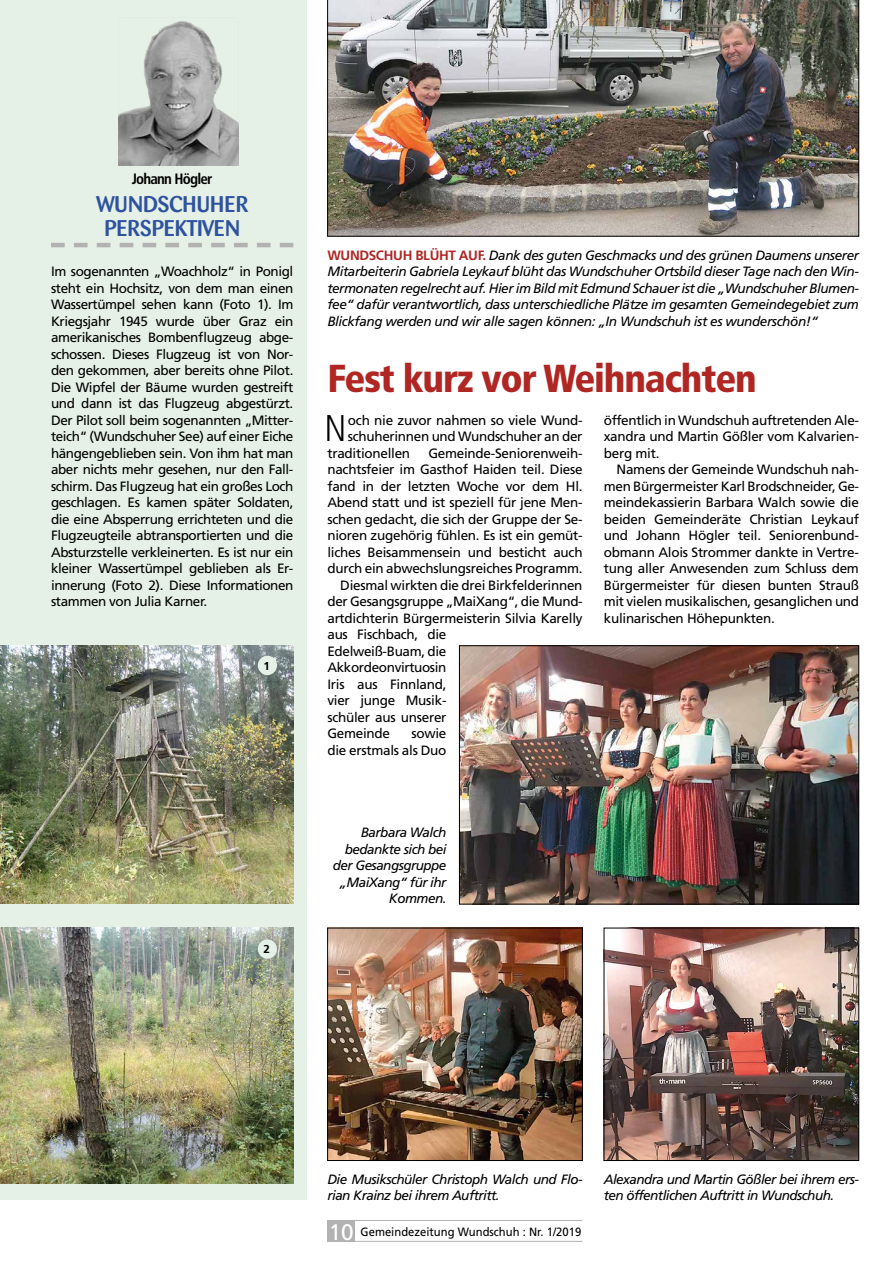
<style>
.page{position:relative;width:893px;height:1263px;background:#fff}
.page>*{position:absolute;margin:0;border:0;box-sizing:border-box;transform-origin:0 0}
.t1{font:900 condensed 39px "Frutiger LT Std";letter-spacing:-.03em;color:#af2623}
.t2{font:300 condensed 37.2px "Frutiger LT Std";color:#000}
.t3{font:500 22.5px/24px "Barmeno";letter-spacing:-.01em;color:#2f52a0;text-align:center}
.t4{font:700 condensed 15px "Frutiger LT Std";letter-spacing:-.05em;color:#000}
.t5{font:13.5px/16.5px "Frutiger LT Std";letter-spacing:-.02em;color:#000;text-align:justify}
.t6{font:italic 13.5px/16.5px "Frutiger LT Std";letter-spacing:-.04em;color:#000}
.t7{font:12px "Frutiger LT Std";color:#000;scale:.94 1}
.t8{font:700 11.4px "Frutiger LT Std";color:#000}
.s1{font-weight:700;font-style:normal;color:#af2623}
.s2{font-size:22.5px;color:#fff}
</style>
<div class="page">
<div style="left:327px;top:1220px;width:28px;height:22px;background:#b3b2b2"></div>
<hr style="left:327px;top:1220px;width:256px;height:1px;background:#b3b2b2">
<hr style="left:327px;top:1241px;width:256px;height:1px;background:#b3b2b2">
<div style="left:0;top:0;width:306px;height:1199px;background:#e5f1e6"></div>
<svg style="left:51px;top:243px;width:242px;height:4px"></svg>
<img style="left:119px;top:21px;width:119px;height:145px">
<img style="left:0;top:645px;width:293px;height:258px">
<img style="left:0;top:928px;width:293px;height:256px">
<div style="left:258px;top:939px;width:19px;height:20px;background:#e5f1e6;border-radius:50%"></div>
<div style="left:258px;top:656px;width:19px;height:19px;background:#e5f1e6;border-radius:50%"></div>
<img style="left:329px;top:930px;width:252px;height:229px">
<div style="left:327px;top:928px;width:256px;height:233px;border:1px solid #000"></div>
<img style="left:606px;top:930px;width:251px;height:229px">
<div style="left:604px;top:928px;width:255px;height:233px;border:1px solid #000"></div>
<img style="left:461px;top:647px;width:396px;height:255px">
<div style="left:459px;top:645px;width:400px;height:259px;border:1px solid #000"></div>
<img style="left:327px;top:0;width:532px;height:236px">
<p class="t4" style="left:132px;top:170px;width:82px">Johann Högler</p>
<h3 class="t3" style="left:96px;top:193px;width:154px">WUNDSCHUHER<br>PERSPEKTIVEN</h3>
<p class="t5" style="left:51px;top:263px;width:244px">Im sogenannten „Woachholz“ in Ponigl steht ein Hochsitz, von dem man einen Wassertümpel sehen kann (Foto 1). Im Kriegsjahr 1945 wurde über Graz ein amerikanisches Bombenflugzeug abge&shy;schossen. Dieses Flugzeug ist von Nor&shy;den gekommen, aber bereits ohne Pilot.<br>Die Wipfel der Bäume wurden gestreift und dann ist das Flugzeug abgestürzt.<br>Der Pilot soll beim sogenannten „Mitter&shy;teich“ (Wundschuher See) auf einer Eiche hängengeblieben sein. Von ihm hat man aber nichts mehr gesehen, nur den Fall&shy;schirm. Das Flugzeug hat ein großes Loch geschlagen. Es kamen später Soldaten, die eine Absperrung errichteten und die Flugzeugteile abtransportierten und die Absturzstelle verkleinerten. Es ist nur ein kleiner Wassertümpel geblieben als Er&shy;innerung (Foto 2). Diese Informationen stammen von Julia Karner.</p>
<p class="t8" style="left:264px;top:659px;width:8px">1</p>
<p class="t8" style="left:264px;top:943px;width:8px">2</p>
<p class="t6" style="left:327px;top:247px;width:533px;text-align:justify"><span class="s1">WUNDSCHUH BLÜHT AUF.</span> Dank des guten Geschmacks und des grünen Daumens unserer Mitarbeiterin Gabriela Leykauf blüht das Wundschuher Ortsbild dieser Tage nach den Win&shy;termonaten regelrecht auf. Hier im Bild mit Edmund Schauer ist die „Wundschuher Blumen&shy;fee“ dafür verantwortlich, dass unterschiedliche Plätze im gesamten Gemeindegebiet zum Blickfang werden und wir alle sagen können: „In Wundschuh ist es wunderschön!“</p>
<h1 class="t1" style="left:327px;top:355px;width:431px">Fest kurz vor Weihnachten</h1>
<h2 class="t2" style="left:324px;top:407px;width:24px">N</h2>
<p class="t5" style="left:348px;top:412px;width:236px">och nie zuvor nahmen so viele Wund-</p>
<p class="t5" style="left:348px;top:428px;width:236px">schuherinnen und Wundschuher an der</p>
<p class="t5" style="left:327px;top:445px;width:84px">traditionellen</p>
<p class="t5" style="left:428px;top:445px;width:156px">Gemeinde-Seniorenweih-</p>
<p class="t5" style="left:327px;top:461px;width:257px">nachtsfeier im Gasthof Haiden teil. Diese</p>
<p class="t5" style="left:327px;top:478px;width:257px">fand in der letzten Woche vor dem Hl.</p>
<p class="t5" style="left:327px;top:494px;width:257px">Abend statt und ist speziell für jene Men-</p>
<p class="t5" style="left:327px;top:511px;width:257px">schen gedacht, die sich der Gruppe der Se-</p>
<p class="t5" style="left:327px;top:527px;width:257px">nioren zugehörig fühlen. Es ist ein gemüt-</p>
<p class="t5" style="left:327px;top:544px;width:257px">liches Beisammensein und besticht auch</p>
<p class="t5" style="left:327px;top:560px;width:257px">durch ein abwechslungsreiches Programm.</p>
<p class="t5" style="left:340px;top:577px;width:244px">Diesmal wirkten die drei Birkfelderinnen</p>
<p class="t5" style="left:327px;top:593px;width:257px">der Gesangsgruppe „MaiXang“, die Mund-</p>
<p class="t5" style="left:327px;top:610px;width:257px">artdichterin Bürgermeisterin Silvia Karelly</p>
<p class="t5" style="left:327px;top:626px;width:121px">aus Fischbach, die</p>
<p class="t5" style="left:327px;top:643px;width:121px">Edelweiß-Buam, die</p>
<p class="t5" style="left:327px;top:659px;width:121px">Akkordeonvirtuosin</p>
<p class="t5" style="left:327px;top:676px;width:121px">Iris aus Finnland,</p>
<p class="t5" style="left:327px;top:692px;width:121px">vier junge Musik-</p>
<p class="t5" style="left:327px;top:709px;width:121px">schüler aus unserer</p>
<p class="t5" style="left:327px;top:725px;width:64px">Gemeinde</p>
<p class="t5" style="left:327px;top:725px;width:121px;text-align:right">sowie<br>die erstmals als Duo</p>
<p class="t5" style="left:604px;top:412px;width:257px">öffentlich in Wundschuh auftretenden Ale&shy;xandra und Martin Gößler vom Kalvarien&shy;berg mit.</p>
<p class="t5" style="left:604px;top:461px;width:257px;text-indent:13px">Namens der Gemeinde Wundschuh nah&shy;men Bürgermeister Karl Brodschneider, Ge&shy;meindekassierin Barbara Walch sowie die beiden Gemeinderäte Christian Leykauf und Johann Högler teil. Seniorenbund&shy;obmann Alois Strommer dankte in Vertre&shy;tung aller Anwesenden zum Schluss dem Bürgermeister für diesen bunten Strauß mit vielen musikalischen, gesanglichen und kulinarischen Höhepunkten.</p>
<p class="t6" style="left:333px;top:824px;width:115px;text-align:right">Barbara Walch bedankte sich bei der Gesangsgruppe „MaiXang“ für ihr<br>Kommen.</p>
<p class="t6" style="left:327px;top:1171px;width:257px">Die Musikschüler Christoph Walch und Flo&shy;rian Krainz bei ihrem Auftritt.</p>
<p class="t6" style="left:604px;top:1171px;width:257px">Alexandra und Martin Gößler bei ihrem ers&shy;ten öffentlichen Auftritt in Wundschuh.</p>
<p class="t7" style="left:329px;top:1224px;width:270px"><span class="s2">10</span> Gemeindezeitung Wundschuh : Nr. 1/2019</p>
</div>
